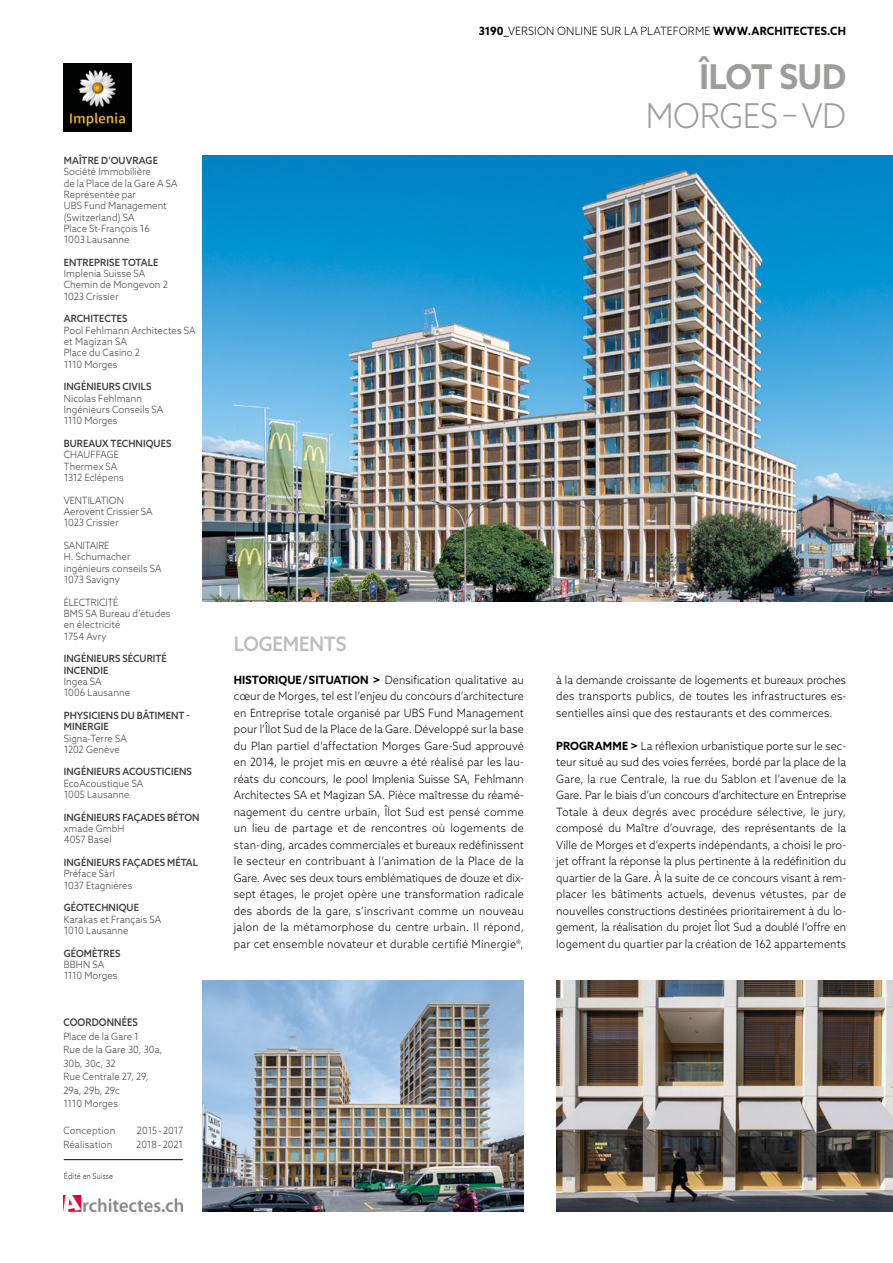
<style>
.page{position:relative;width:893px;height:1263px;background:#fff}
.page>*{position:absolute;margin:0;border:0;box-sizing:border-box;transform-origin:0 0}
.t1{font:300 34.2px "Azo Sans";letter-spacing:-.015em;color:#9d9d9c;scale:.95 1}
.t2{font:700 34.2px "Azo Sans";letter-spacing:-.005em;color:#9d9d9c;scale:.95 1}
.t3{font:500 19.95px "Azo Sans";letter-spacing:-.01em;color:#bcbcbc;scale:.95 1}
.t4{font:300 11.4px/16.5px "Azo Sans";letter-spacing:.015em;color:#000;text-align:justify;scale:.95 1}
.t5{font:500 10.5px "Azo Sans";letter-spacing:.01em;color:#3c3c3b;scale:.9 1}
.t6{font:300 10.05px/11.2px "Azo Sans";letter-spacing:.005em;color:#3c3c3b;scale:.95 1}
.t7{font:500 10.05px/11.2px "Azo Sans";letter-spacing:.01em;color:#3c3c3b;scale:.95 1}
.t8{font:300 10.05px "Azo Sans";letter-spacing:-.015em;color:#3c3c3b;scale:.95 1}
.t9{font:300 8.55px "Avenir";letter-spacing:.02em;color:#3c3c3b;scale:.84 1}
.s1{font-weight:700}
</style>
<div class="page">
<img style="left:203px;top:156px;width:690px;height:445px">
<img style="left:556px;top:981px;width:337px;height:231px">
<img style="left:202px;top:981px;width:322px;height:231px">
<hr style="left:64px;top:1159px;width:119px;height:1px;background:#000">
<img style="left:64px;top:1195px;width:119px;height:16px">
<img style="left:64px;top:64px;width:67px;height:67px">
<p class="t7" style="left:64px;top:154px;width:101px">MAÎTRE D’OUVRAGE</p>
<p class="t6" style="left:64px;top:166px;width:121px">Société Immobilière<br>de la Place de la Gare A SA<br>Représentée par<br>UBS Fund Management (Switzerland) SA<br>Place St-François 16<br>1003 Lausanne</p>
<p class="t7" style="left:64px;top:256px;width:101px">ENTREPRISE TOTALE</p>
<p class="t6" style="left:64px;top:268px;width:111px">Implenia Suisse SA<br>Chemin de Mongevon 2<br>1023 Crissier</p>
<p class="t7" style="left:64px;top:313px;width:69px">ARCHITECTES</p>
<p class="t6" style="left:64px;top:324px;width:140px">Pool Fehlmann Architectes SA et Magizan SA<br>Place du Casino 2<br>1110 Morges</p>
<p class="t7" style="left:64px;top:381px;width:94px">INGÉNIEURS CIVILS</p>
<p class="t6" style="left:64px;top:392px;width:106px">Nicolas Fehlmann<br>Ingénieurs Conseils SA<br>1110 Morges</p>
<p class="t7" style="left:64px;top:438px;width:115px">BUREAUX TECHNIQUES</p>
<p class="t6" style="left:64px;top:449px;width:65px">CHAUFFAGE<br>Thermex SA<br>1312 Eclépens</p>
<p class="t6" style="left:64px;top:494px;width:95px">VENTILATION<br>Aerovent Crissier SA<br>1023 Crissier</p>
<p class="t6" style="left:64px;top:539px;width:104px">SANITAIRE<br>H. Schumacher ingénieurs conseils SA<br>1073 Savigny</p>
<p class="t6" style="left:64px;top:596px;width:114px">ÉLECTRICITÉ<br>BMS SA Bureau d’études en électricité<br>1754 Avry</p>
<p class="t7" style="left:64px;top:653px;width:110px">INGÉNIEURS SÉCURITÉ<br>INCENDIE</p>
<p class="t6" style="left:64px;top:675px;width:71px">Ingea SA<br>1006 Lausanne</p>
<p class="t7" style="left:64px;top:709px;width:134px">PHYSICIENS DU BÂTIMENT -<br>MINERGIE</p>
<p class="t6" style="left:64px;top:732px;width:68px">Signa-Terre SA<br>1202 Genève</p>
<p class="t7" style="left:64px;top:766px;width:136px">INGÉNIEURS ACOUSTICIENS</p>
<p class="t6" style="left:64px;top:777px;width:85px">EcoAcoustique SA<br>1005 Lausanne</p>
<p class="t7" style="left:64px;top:811px;width:144px">INGÉNIEURS FAÇADES BÉTON</p>
<p class="t6" style="left:64px;top:823px;width:65px">xmade GmbH<br>4057 Basel</p>
<p class="t7" style="left:64px;top:857px;width:143px">INGÉNIEURS FAÇADES MÉTAL</p>
<p class="t6" style="left:64px;top:868px;width:74px">Préface Sàrl<br>1037 Etagnières</p>
<p class="t7" style="left:64px;top:902px;width:81px">GÉOTECHNIQUE</p>
<p class="t6" style="left:64px;top:913px;width:104px">Karakas et Français SA<br>1010 Lausanne</p>
<p class="t7" style="left:64px;top:947px;width:61px">GÉOMÈTRES</p>
<p class="t6" style="left:64px;top:959px;width:58px">BBHN SA<br>1110 Morges</p>
<p class="t5" style="left:63px;top:1015px;width:84px">COORDONNÉES</p>
<p class="t6" style="left:63px;top:1029px;width:106px;line-height:13.5px">Place de la Gare 1<br>Rue de la Gare 30, 30a,<br>30b, 30c, 32<br>Rue Centrale 27, 29,<br>29a, 29b, 29c<br>1110 Morges</p>
<p class="t6" style="left:63px;top:1125px;width:56px">Conception</p>
<p class="t8" style="left:137px;top:1124px;width:50px">2015-2017</p>
<p class="t6" style="left:63px;top:1138px;width:53px">Réalisation</p>
<p class="t8" style="left:136px;top:1137px;width:51px">2018-2021</p>
<p class="t9" style="left:64px;top:1171px;width:60px">Édité en Suisse</p>
<p class="t4" style="left:479px;top:23px;width:388px"><span class="s1">3190_</span>VERSION ONLINE SUR LA PLATEFORME <span class="s1">WWW.ARCHITECTES.CH</span></p>
<h1 class="t2" style="left:699px;top:55px;width:156px">ÎLOT SUD</h1>
<h1 class="t1" style="left:646px;top:94px;width:213px">MORGES–VD</h1>
<h2 class="t3" style="left:234px;top:631px;width:120px">LOGEMENTS</h2>
<p class="t4" style="left:234px;top:671px;width:307px"><span class="s1">HISTORIQUE/SITUATION &gt;</span> Densification qualitative au cœur de Morges, tel est l’enjeu du concours d’architecture en Entreprise totale organisé par UBS Fund Management pour l’Îlot Sud de la Place de la Gare. Développé sur la base du Plan partiel d’affectation Morges Gare-Sud approuvé en 2014, le projet mis en œuvre a été réalisé par les lau&shy;réats du concours, le pool Implenia Suisse SA, Fehlmann Architectes SA et Magizan SA. Pièce maîtresse du réamé&shy;nagement du centre urbain, Îlot Sud est pensé comme un lieu de partage et de rencontres où logements de stan-ding, arcades commerciales et bureaux redéfinissent le secteur en contribuant à l’animation de la Place de la Gare. Avec ses deux tours emblématiques de douze et dix&shy;sept étages, le projet opère une transformation radicale des abords de la gare, s’inscrivant comme un nouveau jalon de la métamorphose du centre urbain. Il répond, par cet ensemble novateur et durable certifié Minergie®,</p>
<p class="t4" style="left:556px;top:671px;width:307px">à la demande croissante de logements et bureaux proches des transports publics, de toutes les infrastructures es&shy;sentielles ainsi que des restaurants et des commerces.</p>
<p class="t4" style="left:556px;top:737px;width:307px"><span class="s1">PROGRAMME &gt;</span> La réflexion urbanistique porte sur le sec&shy;teur situé au sud des voies ferrées, bordé par la place de la Gare, la rue Centrale, la rue du Sablon et l’avenue de la Gare. Par le biais d’un concours d’architecture en Entreprise Totale à deux degrés avec procédure sélective, le jury, composé du Maître d’ouvrage, des représentants de la Ville de Morges et d’experts indépendants, a choisi le pro&shy;jet offrant la réponse la plus pertinente à la redéfinition du quartier de la Gare. À la suite de ce concours visant à rem&shy;placer les bâtiments actuels, devenus vétustes, par de nouvelles constructions destinées prioritairement à du lo&shy;gement, la réalisation du projet Îlot Sud a doublé l’offre en logement du quartier par la création de 162 appartements</p>
</div>
